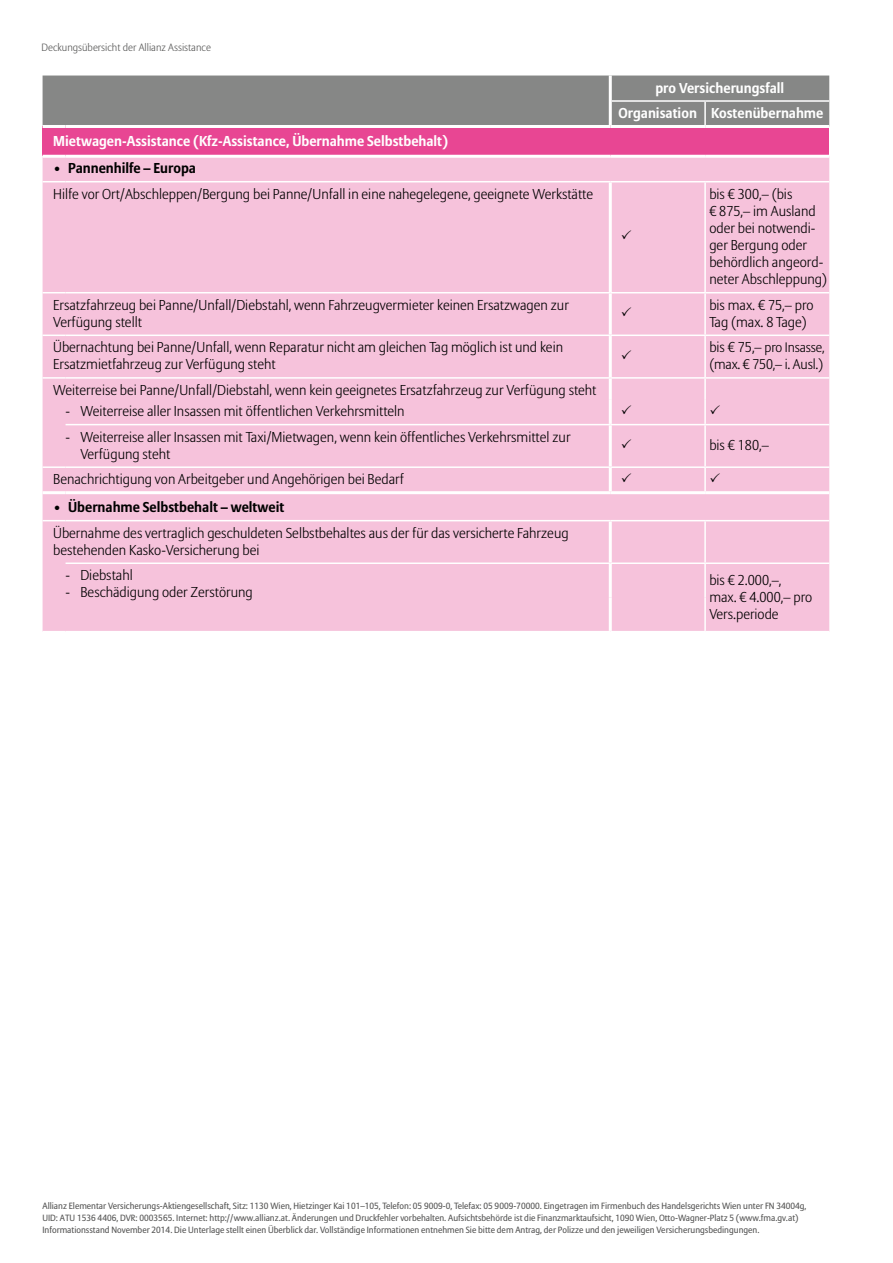
<style>
.page{position:relative;width:893px;height:1263px;background:#fff}
.page>*{position:absolute;margin:0;border:0;box-sizing:border-box;transform-origin:0 0}
.t1{font:300 14.25px/17.1px "Allianz Sans";color:#000}
.t2{font:700 14.25px/25.5px "Allianz Sans";color:#fff;text-align:center}
.t3{font:700 14.25px "Allianz Sans";color:#000}
.t4{font:300 13.95px "Allianz Sans";letter-spacing:-.01em;color:#000}
.t5{font:300 13.65px "Allianz Sans";letter-spacing:-.01em;color:#000}
.t6{font:300 10.5px "Allianz Sans";color:#565655}
.t7{font:9px/12px "Allianz Sans";color:#565655}
.s1{font-size:14.25px}
</style>
<div class="page">
<div style="left:43px;top:76px;width:786px;height:49px;background:#868786"></div>
<div style="left:43px;top:126px;width:786px;height:30px;background:#e84693"></div>
<div style="left:43px;top:158px;width:786px;height:473px;background:#f6c2db"></div>
<hr style="left:612px;top:100px;width:93px;height:2px;background:#fff">
<hr style="left:705px;top:100px;width:124px;height:2px;background:#fff">
<hr style="left:704px;top:102px;width:2px;height:23px;background:#fff">
<hr style="left:610px;top:181px;width:95px;height:1px;background:#fff">
<hr style="left:705px;top:181px;width:124px;height:1px;background:#fff">
<hr style="left:704px;top:182px;width:2px;height:110px;background:#fff">
<hr style="left:610px;top:292px;width:95px;height:1px;background:#fff">
<hr style="left:705px;top:292px;width:124px;height:1px;background:#fff">
<hr style="left:704px;top:293px;width:2px;height:42px;background:#fff">
<hr style="left:610px;top:335px;width:95px;height:1px;background:#fff">
<hr style="left:705px;top:335px;width:124px;height:1px;background:#fff">
<hr style="left:704px;top:336px;width:2px;height:41px;background:#fff">
<hr style="left:610px;top:377px;width:95px;height:2px;background:#fff">
<hr style="left:705px;top:377px;width:124px;height:2px;background:#fff">
<hr style="left:704px;top:379px;width:2px;height:20px;background:#fff">
<hr style="left:704px;top:399px;width:2px;height:25px;background:#fff">
<hr style="left:610px;top:424px;width:95px;height:1px;background:#fff">
<hr style="left:705px;top:424px;width:124px;height:1px;background:#fff">
<hr style="left:704px;top:425px;width:2px;height:41px;background:#fff">
<hr style="left:610px;top:466px;width:95px;height:2px;background:#fff">
<hr style="left:705px;top:466px;width:124px;height:2px;background:#fff">
<hr style="left:704px;top:468px;width:2px;height:23px;background:#fff">
<hr style="left:610px;top:520px;width:95px;height:1px;background:#fff">
<hr style="left:705px;top:520px;width:124px;height:1px;background:#fff">
<hr style="left:704px;top:521px;width:2px;height:41px;background:#fff">
<hr style="left:610px;top:562px;width:95px;height:2px;background:#fff">
<hr style="left:705px;top:562px;width:124px;height:2px;background:#fff">
<hr style="left:704px;top:564px;width:2px;height:33px;background:#fff">
<hr style="left:704px;top:597px;width:2px;height:34px;background:#fff">
<hr style="left:609px;top:182px;width:3px;height:110px;background:#fff">
<hr style="left:609px;top:293px;width:3px;height:42px;background:#fff">
<hr style="left:609px;top:336px;width:3px;height:41px;background:#fff">
<hr style="left:609px;top:379px;width:3px;height:20px;background:#fff">
<hr style="left:609px;top:399px;width:3px;height:25px;background:#fff">
<hr style="left:609px;top:425px;width:3px;height:41px;background:#fff">
<hr style="left:609px;top:468px;width:3px;height:23px;background:#fff">
<hr style="left:609px;top:521px;width:3px;height:41px;background:#fff">
<hr style="left:609px;top:564px;width:3px;height:33px;background:#fff">
<hr style="left:609px;top:597px;width:3px;height:34px;background:#fff">
<hr style="left:609px;top:76px;width:3px;height:25px;background:#fff">
<hr style="left:609px;top:101px;width:3px;height:24px;background:#fff">
<hr style="left:43px;top:125px;width:23px;height:3px;background:#fff">
<hr style="left:66px;top:125px;width:544px;height:3px;background:#fff">
<hr style="left:610px;top:125px;width:95px;height:3px;background:#fff">
<hr style="left:705px;top:125px;width:124px;height:3px;background:#fff">
<hr style="left:43px;top:155px;width:23px;height:3px;background:#fff">
<hr style="left:66px;top:155px;width:544px;height:3px;background:#fff">
<hr style="left:610px;top:155px;width:95px;height:3px;background:#fff">
<hr style="left:705px;top:155px;width:124px;height:3px;background:#fff">
<svg style="left:43px;top:181px;width:23px;height:1px"></svg>
<hr style="left:66px;top:181px;width:544px;height:1px;background:#fff">
<svg style="left:43px;top:292px;width:23px;height:1px"></svg>
<hr style="left:66px;top:292px;width:544px;height:1px;background:#fff">
<svg style="left:43px;top:335px;width:23px;height:1px"></svg>
<hr style="left:66px;top:335px;width:544px;height:1px;background:#fff">
<hr style="left:43px;top:377px;width:23px;height:2px;background:#fff">
<hr style="left:66px;top:377px;width:544px;height:2px;background:#fff">
<hr style="left:66px;top:424px;width:544px;height:1px;background:#fff">
<hr style="left:43px;top:466px;width:23px;height:2px;background:#fff">
<hr style="left:66px;top:466px;width:544px;height:2px;background:#fff">
<svg style="left:43px;top:520px;width:23px;height:1px"></svg>
<hr style="left:66px;top:520px;width:544px;height:1px;background:#fff">
<hr style="left:66px;top:562px;width:544px;height:2px;background:#fff">
<hr style="left:43px;top:491px;width:23px;height:3px;background:#fff">
<hr style="left:66px;top:491px;width:544px;height:3px;background:#fff">
<hr style="left:610px;top:491px;width:95px;height:3px;background:#fff">
<hr style="left:705px;top:491px;width:124px;height:3px;background:#fff">
<svg style="left:622px;top:230px;width:9px;height:10px"></svg>
<svg style="left:622px;top:307px;width:9px;height:9px"></svg>
<svg style="left:622px;top:350px;width:9px;height:9px"></svg>
<svg style="left:622px;top:405px;width:9px;height:9px"></svg>
<svg style="left:710px;top:405px;width:10px;height:9px"></svg>
<svg style="left:622px;top:439px;width:9px;height:9px"></svg>
<svg style="left:622px;top:473px;width:9px;height:9px"></svg>
<svg style="left:710px;top:473px;width:10px;height:9px"></svg>
<p class="t6" style="left:42px;top:41px;width:171px">Deckungsübersicht der Allianz Assistance</p>
<p class="t2" style="left:618px;top:75px;width:206px">pro Versicherungsfall<br>Organisation Kostenübernahme</p>
<p class="t2" style="left:53px;top:128px;width:397px">Mietwagen-Assistance (Kfz-Assistance, Übernahme Selbstbehalt)</p>
<p class="t3" style="left:53px;top:160px;width:144px">• Pannenhilfe – Europa</p>
<p class="t1" style="left:53px;top:185px;width:541px">Hilfe vor Ort/Abschleppen/Bergung bei Panne/Unfall in eine nahegelegene, geeignete Werkstätte</p>
<p class="t1" style="left:709px;top:185px;width:119px">bis € 300,– (bis<br>€ 875,– im Ausland oder bei notwendi&shy;ger Bergung oder behördlich angeord&shy;neter Abschleppung)</p>
<p class="t1" style="left:53px;top:296px;width:517px">Ersatzfahrzeug bei Panne/Unfall/Diebstahl, wenn Fahrzeugvermieter keinen Ersatzwagen zur<br>Verfügung stellt</p>
<p class="t1" style="left:709px;top:296px;width:106px">bis max. € 75,– pro<br>Tag (max. 8 Tage)</p>
<p class="t1" style="left:53px;top:339px;width:511px">Übernachtung bei Panne/Unfall, wenn Reparatur nicht am gleichen Tag möglich ist und kein<br>Ersatzmietfahrzeug zur Verfügung steht</p>
<p class="t5" style="left:709px;top:339px;width:117px"><span class="s1">bis € 75,–</span> pro Insasse,</p>
<p class="t4" style="left:709px;top:356px;width:115px">(max. € 750,– i. Ausl.)</p>
<p class="t1" style="left:53px;top:381px;width:545px">Weiterreise bei Panne/Unfall/Diebstahl, wenn kein geeignetes Ersatzfahrzeug zur Verfügung steht</p>
<p class="t1" style="left:66px;top:402px;width:341px">- Weiterreise aller Insassen mit öffentlichen Verkehrsmitteln</p>
<p class="t1" style="left:80px;top:428px;width:492px;text-indent:-15px">- Weiterreise aller Insassen mit Taxi/Mietwagen, wenn kein öffentliches Verkehrsmittel zur<br>Verfügung steht</p>
<p class="t1" style="left:709px;top:436px;width:61px">bis € 180,–</p>
<p class="t1" style="left:53px;top:470px;width:352px">Benachrichtigung von Arbeitgeber und Angehörigen bei Bedarf</p>
<p class="t3" style="left:53px;top:498px;width:233px">• Übernahme Selbstbehalt – weltweit</p>
<p class="t1" style="left:53px;top:524px;width:517px">Übernahme des vertraglich geschuldeten Selbstbehaltes aus der für das versicherte Fahrzeug bestehenden Kasko-Versicherung bei</p>
<p class="t1" style="left:66px;top:566px;width:69px">- Diebstahl</p>
<p class="t1" style="left:66px;top:584px;width:189px">- Beschädigung oder Zerstörung</p>
<p class="t1" style="left:709px;top:571px;width:104px">bis € 2.000,–, max. € 4.000,– pro<br>Vers.periode</p>
<p class="t7" style="left:43px;top:1199px;width:765px">Allianz Elementar Versicherungs-Aktiengesellschaft, Sitz: 1130 Wien, Hietzinger Kai 101–105, Telefon: 05 9009-0, Telefax: 05 9009-70000. Eingetragen im Firmenbuch des Handelsgerichts Wien unter FN 34004g,<br>UID: ATU 1536 4406, DVR: 0003565. Internet: http://www.allianz.at. Änderungen und Druckfehler vorbehalten. Aufsichtsbehörde ist die Finanzmarktaufsicht, 1090 Wien, Otto-Wagner-Platz 5 (www.fma.gv.at)<br>Informationsstand November 2014. Die Unterlage stellt einen Überblick dar. Vollständige Informationen entnehmen Sie bitte dem Antrag, der Polizze und den jeweiligen Versicherungsbedingungen.</p>
</div>
